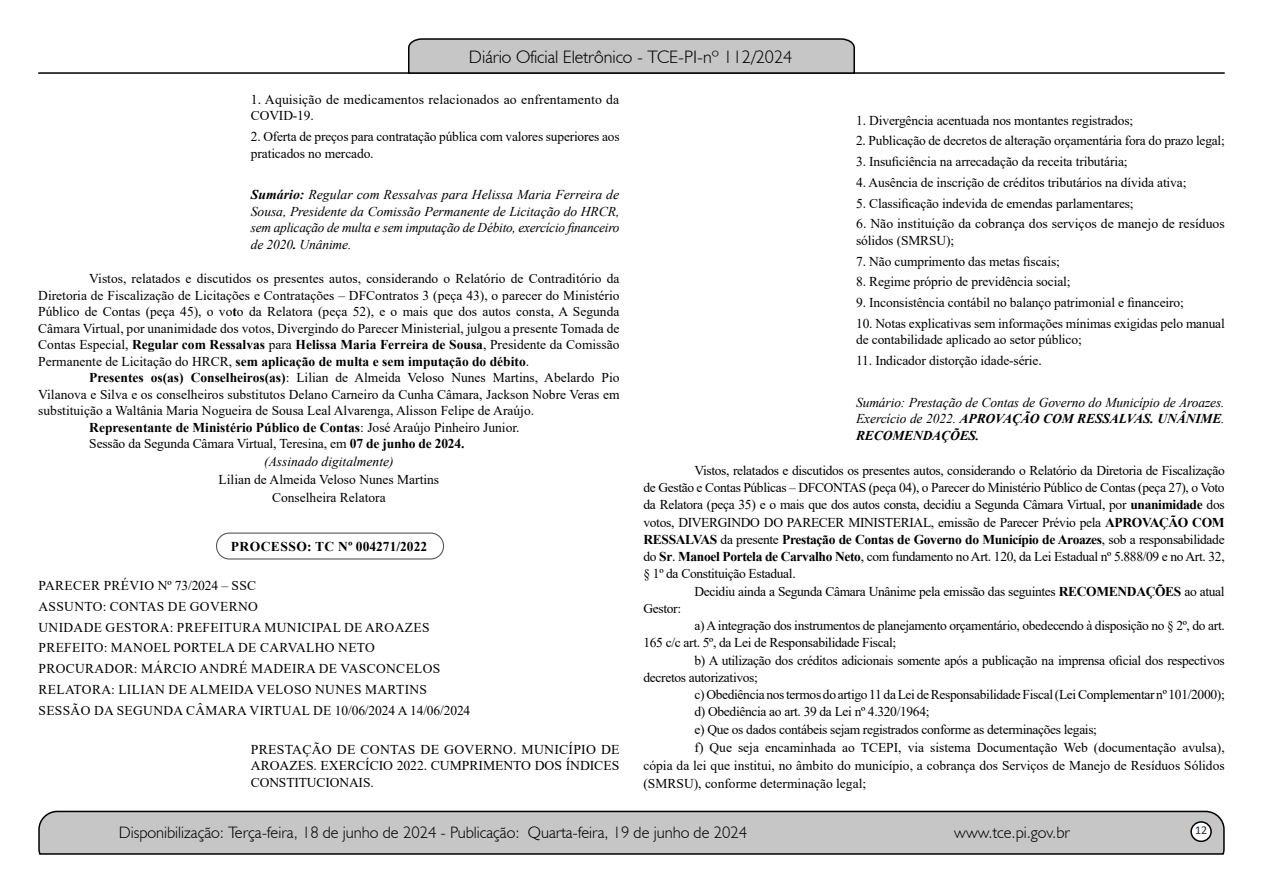
<style>
.page{position:relative;width:1263px;height:893px;background:#fff}
.page>*{position:absolute;margin:0;border:0;box-sizing:border-box;transform-origin:0 0}
.t1{font:300 18px "Humanist 521 BT";color:#000}
.t2{font:300 16.5px "Humanist 521 BT";color:#000}
.t3{font:13.5px/16.5px "Times New Roman";letter-spacing:-.01em;color:#000}
.t4{font:italic 13.5px/16.5px "Times New Roman";letter-spacing:-.01em;color:#000;text-align:justify}
.t5{font:13.5px/20.7px "Times New Roman";letter-spacing:.025em;color:#000}
.t6{font:700 13.5px "Times New Roman";color:#000}
.t7{font:700 13.5px "Times New Roman";letter-spacing:.02em;color:#000}
.t8{font:12px "Calibri";color:#212d4c}
.s1{font-weight:700}
.s2{font-weight:400}
</style>
<div class="page">
<svg style="left:38px;top:810px;width:1187px;height:45px;background:#b9b9b9"></svg>
<div style="left:1191px;top:822px;width:20px;height:19px;background:#fff;border-radius:50%"></div>
<div style="left:1190px;top:821px;width:22px;height:21px;border:2px solid #000;border-radius:50%"></div>
<hr style="left:38px;top:72px;width:1187px;height:2px;background:#000">
<svg style="left:407px;top:38px;width:449px;height:36px;background:#b4b4b4"></svg>
<div style="left:216px;top:533px;width:228px;height:27px;border:1px solid #575756;border-radius:13px"></div>
<h1 class="t1" style="left:469px;top:46px;width:325px">Diário Oficial Eletrônico - TCE-PI-nº 112/2024</h1>
<p class="t3" style="left:251px;top:91px;width:370px">1. Aquisição de medicamentos relacionados ao enfrentamento da<br>COVID-19.</p>
<p class="t3" style="left:251px;top:128px;width:370px">2. Oferta de preços para contratação pública com valores superiores aos praticados no mercado.</p>
<p class="t4" style="left:251px;top:186px;width:370px"><span class="s1">Sumário:</span> Regular com Ressalvas para Helissa Maria Ferreira de Sousa, Presidente da Comissão Permanente de Licitação do HRCR, sem aplicação de multa e sem imputação de Débito, exercício financeiro de 2020<span class="s1">.</span> Unânime.</p>
<p class="t3" style="left:38px;top:270px;width:583px;text-align:justify;text-indent:51px">Vistos, relatados e discutidos os presentes autos, considerando o Relatório de Contraditório da Diretoria de Fiscalização de Licitações e Contratações – DFContratos 3 (peça 43), o parecer do Ministério Público de Contas (peça 45), o vo<span class="s1">t</span>o da Relatora (peça 52), e o mais que dos autos consta, A Segunda Câmara Virtual, por unanimidade dos votos, Divergindo do Parecer Ministerial, julgou a presente Tomada de Contas Especial, <span class="s1">Regular com Ressalvas</span> para <span class="s1">Helissa Maria Ferreira de Sousa</span>, Presidente da Comissão Permanente de Licitação do HRCR, <span class="s1">sem aplicação de multa e sem imputação do débito</span>.</p>
<p class="t3" style="left:89px;top:369px;width:532px"><span class="s1">Presentes os(as) Conselheiros(as)</span>: Lilian de Almeida Veloso Nunes Martins, Abelardo Pio</p>
<p class="t3" style="left:38px;top:385px;width:583px">Vilanova e Silva e os conselheiros substitutos Delano Carneiro da Cunha Câmara, Jackson Nobre Veras em</p>
<p class="t3" style="left:38px;top:402px;width:497px">substituição a Waltânia Maria Nogueira de Sousa Leal Alvarenga, Alisson Felipe de Araújo.</p>
<p class="t6" style="left:89px;top:417px;width:432px">Representante de Ministério Público de Contas<span class="s2">: José Araújo Pinheiro Junior.</span></p>
<p class="t3" style="left:89px;top:435px;width:377px">Sessão da Segunda Câmara Virtual, Teresina, em <span class="s1">07 de junho de 2024.</span></p>
<p class="t4" style="left:264px;top:453px;width:131px">(Assinado digitalmente)</p>
<p class="t3" style="left:219px;top:470px;width:222px;line-height:18px;text-align:center">Lilian de Almeida Veloso Nunes Martins<br>Conselheira Relatora</p>
<p class="t7" style="left:231px;top:537px;width:198px">PROCESSO: TC Nº 004271/2022</p>
<p class="t5" style="left:39px;top:575px;width:433px">PARECER PRÉVIO Nº 73/2024 – SSC<br>ASSUNTO: CONTAS DE GOVERNO<br>UNIDADE GESTORA: PREFEITURA MUNICIPAL DE AROAZES PREFEITO: MANOEL PORTELA DE CARVALHO NETO PROCURADOR: MÁRCIO ANDRÉ MADEIRA DE VASCONCELOS RELATORA: LILIAN DE ALMEIDA VELOSO NUNES MARTINS SESSÃO DA SEGUNDA CÂMARA VIRTUAL DE 10/06/2024 A 14/06/2024</p>
<p class="t3" style="left:251px;top:740px;width:370px;text-align:justify">PRESTAÇÃO DE CONTAS DE GOVERNO. MUNICÍPIO DE AROAZES. EXERCÍCIO 2022. CUMPRIMENTO DOS ÍNDICES CONSTITUCIONAIS.</p>
<p class="t3" style="left:856px;top:111px;width:279px">1. Divergência acentuada nos montantes registrados;</p>
<p class="t3" style="left:856px;top:132px;width:370px">2. Publicação de decretos de alteração orçamentária fora do prazo legal;</p>
<p class="t3" style="left:856px;top:153px;width:273px">3. Insuficiência na arrecadação da receita tributária;</p>
<p class="t3" style="left:856px;top:174px;width:332px">4. Ausência de inscrição de créditos tributários na dívida ativa;</p>
<p class="t3" style="left:856px;top:194px;width:279px">5. Classificação indevida de emendas parlamentares;</p>
<p class="t3" style="left:856px;top:215px;width:370px">6. Não instituição da cobrança dos serviços de manejo de resíduos sólidos (SMRSU);</p>
<p class="t3" style="left:856px;top:252px;width:205px">7. Não cumprimento das metas fiscais;</p>
<p class="t3" style="left:856px;top:273px;width:216px">8. Regime próprio de previdência social;</p>
<p class="t3" style="left:856px;top:294px;width:329px">9. Inconsistência contábil no balanço patrimonial e financeiro;</p>
<p class="t3" style="left:856px;top:315px;width:370px">10. Notas explicativas sem informações mínimas exigidas pelo manual de contabilidade aplicado ao setor público;</p>
<p class="t3" style="left:856px;top:352px;width:187px">11. Indicador distorção idade-série.</p>
<p class="t4" style="left:856px;top:394px;width:370px">Sumário: Prestação de Contas de Governo do Município de Aroazes.<br>Exercício de 2022. <span class="s1">APROVAÇÃO COM RESSALVAS. UNÂNIME</span>.<br><span class="s1">RECOMENDAÇÕES.</span></p>
<p class="t3" style="left:643px;top:461px;width:583px;line-height:17.2px;text-align:justify;text-indent:51px">Vistos, relatados e discutidos os presentes autos, considerando o Relatório da Diretoria de Fiscalização de Gestão e Contas Públicas – DFCONTAS (peça 04), o Parecer do Ministério Público de Contas (peça 27), o Voto da Relatora (peça 35) e o mais que dos autos consta, decidiu a Segunda Câmara Virtual, por <span class="s1">unanimidade</span> dos votos, DIVERGINDO DO PARECER MINISTERIAL, emissão de Parecer Prévio pela <span class="s1">APROVAÇÃO COM RESSALVAS</span> da presente <span class="s1">Prestação de Contas de Governo do Município de Aroazes</span>, sob a responsabilidade do <span class="s1">Sr</span>. <span class="s1">Manoel Portela de Carvalho Neto</span>, com fundamento no Art. 120, da Lei Estadual nº 5.888/09 e no Art. 32, § 1º da Constituição Estadual.</p>
<p class="t3" style="left:694px;top:582px;width:532px">Decidiu ainda a Segunda Câmara Unânime pela emissão das seguintes <span class="s1">RECOMENDAÇÕES</span> ao atual</p>
<p class="t3" style="left:643px;top:600px;width:39px">Gestor:</p>
<p class="t3" style="left:643px;top:617px;width:583px;line-height:17.2px;text-indent:51px">a) A integração dos instrumentos de planejamento orçamentário, obedecendo à disposição no § 2º, do art.<br>165 c/c art. 5º, da Lei de Responsabilidade Fiscal;</p>
<p class="t3" style="left:643px;top:651px;width:583px;line-height:17.2px;text-indent:51px">b) A utilização dos créditos adicionais somente após a publicação na imprensa oficial dos respectivos decretos autorizativos;</p>
<p class="t3" style="left:694px;top:686px;width:532px">c) Obediência nos termos do artigo 11 da Lei de Responsabilidade Fiscal (Lei Complementar nº 101/2000);</p>
<p class="t3" style="left:694px;top:703px;width:236px">d) Obediência ao art. 39 da Lei nº 4.320/1964;</p>
<p class="t3" style="left:694px;top:720px;width:404px">e) Que os dados contábeis sejam registrados conforme as determinações legais;</p>
<p class="t3" style="left:694px;top:738px;width:532px">f) Que seja encaminhada ao TCEPI, via sistema Documentação Web (documentação avulsa),</p>
<p class="t3" style="left:643px;top:756px;width:583px">cópia da lei que institui, no âmbito do município, a cobrança dos Serviços de Manejo de Resíduos Sólidos</p>
<p class="t3" style="left:643px;top:774px;width:224px">(SMRSU), conforme determinação legal;</p>
<p class="t2" style="left:119px;top:822px;width:630px">Disponibilização: Terça-feira, 18 de junho de 2024 - Publicação: Quarta-feira, 19 de junho de 2024</p>
<p class="t2" style="left:954px;top:822px;width:117px">www.tce.pi.gov.br</p>
<p class="t8" style="left:1195px;top:821px;width:14px">12</p>
</div>
